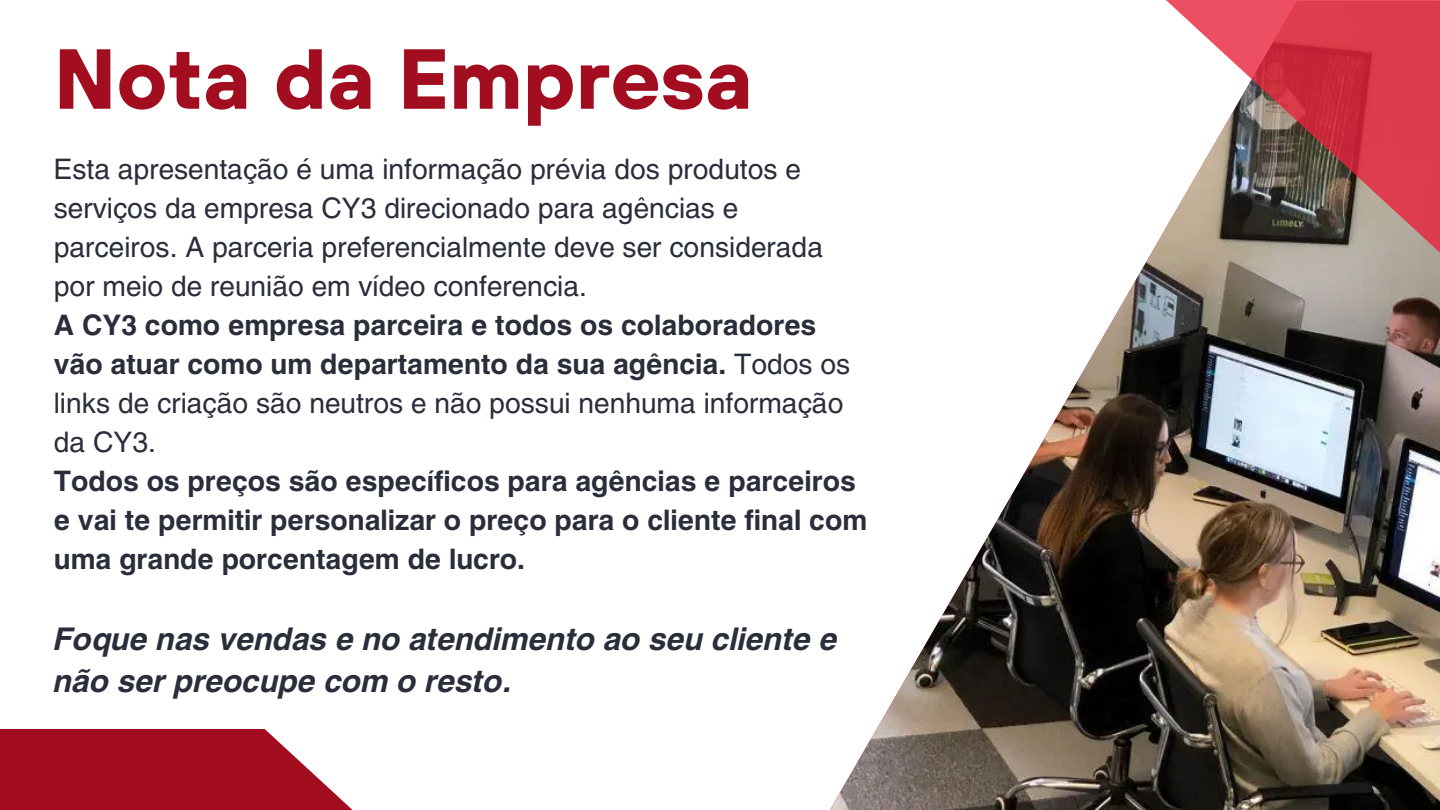
<style>
.page{position:relative;width:1440px;height:810px;background:#fff}
.page>*{position:absolute;margin:0;border:0;box-sizing:border-box;transform-origin:0 0}
.t1{font:700 85px "TT Hoves";color:#a20e20}
.t2{font:italic 700 31px/42.8px "Helios";color:#2a2e3a}
.t3{font:700 28px/39px "Helios";color:#2a2e3a}
.t4{font:28px/39px "Helios";color:#2a2e3a}
.s1{font-weight:400}
</style>
<div class="page">
<svg style="left:0;top:729px;width:353px;height:81px;background:#ad2c3c"></svg>
<img style="left:830px;top:253px;width:610px;height:557px">
<svg style="left:1151px;top:0;width:289px;height:253px"></svg>
<p class="t1" style="left:54px;top:24px;width:700px">Nota da Empresa</p>
<p class="t4" style="left:54px;top:148px;width:771px">Esta apresentação é uma informação prévia dos produtos e serviços da empresa CY3 direcionado para agências e parceiros. A parceria preferencialmente deve ser considerada por meio de reunião em vídeo conferencia.</p>
<p class="t3" style="left:54px;top:305px;width:798px">A CY3 como empresa parceira e todos os colaboradores vão atuar como um departamento da sua agência. <span class="s1">Todos os links de criação são neutros e não possui nenhuma informação da CY3.</span></p>
<p class="t3" style="left:54px;top:461px;width:815px">Todos os preços são específicos para agências e parceiros e vai te permitir personalizar o preço para o cliente final com uma grande porcentagem de lucro.</p>
<p class="t2" style="left:54px;top:617px;width:785px">Foque nas vendas e no atendimento ao seu cliente e não ser preocupe com o resto.</p>
</div>
